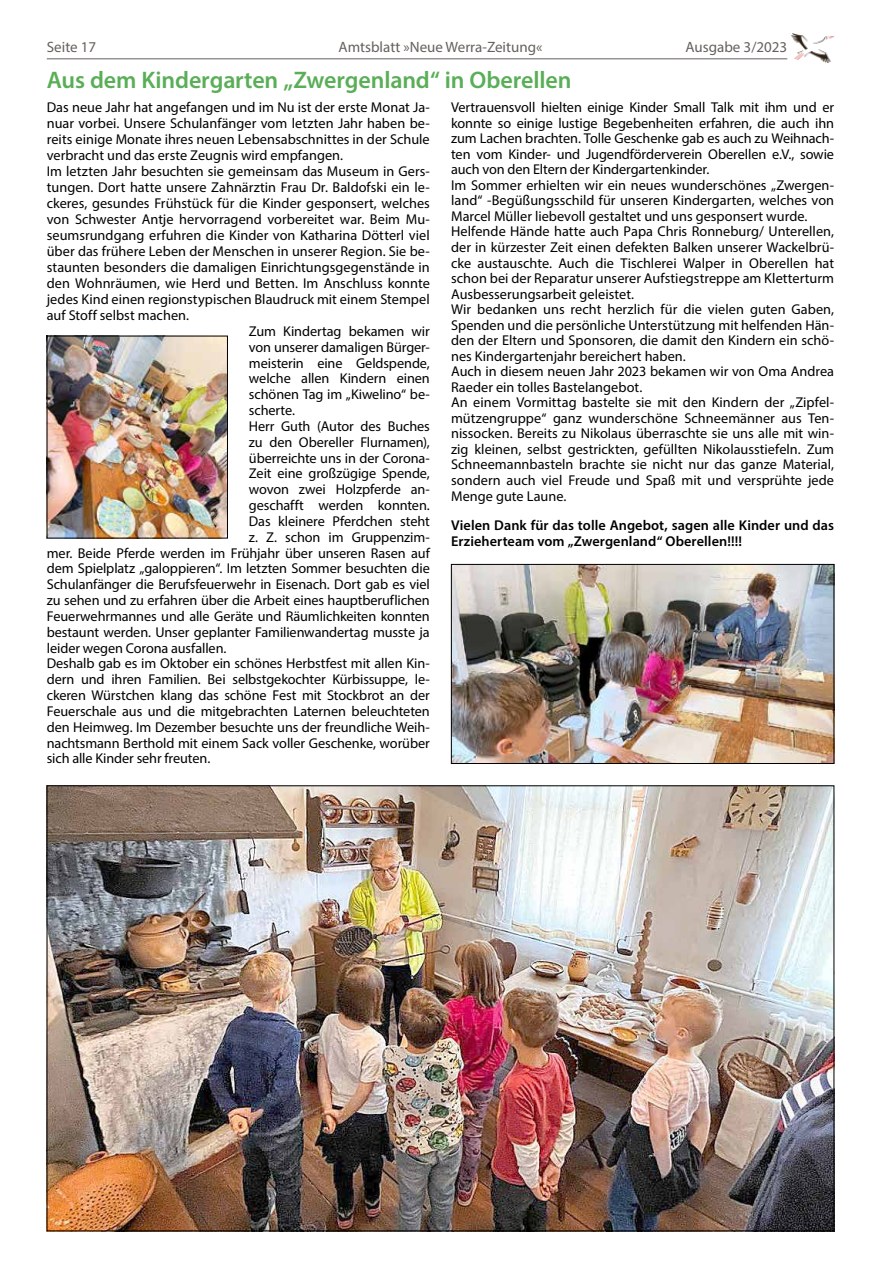
<style>
.page{position:relative;width:881px;height:1263px;background:#fff}
.page>*{position:absolute;margin:0;border:0;box-sizing:border-box;transform-origin:0 0}
.t1{font:600 24px "Myriad Pro";letter-spacing:-.005em;color:#5aae57}
.t2{font:15px "Myriad Pro";color:#66605c}
.t3{font:14.25px/15.6px "Myriad Pro";color:#000}
.t4{font:600 14.25px/15.6px "Myriad Pro";letter-spacing:.005em;color:#000}
</style>
<div class="page">
<hr style="left:47px;top:58px;width:740px;height:1px;background:#66605c">
<img style="left:791px;top:33px;width:42px;height:30px">
<img style="left:49px;top:338px;width:176px;height:198px">
<img style="left:453px;top:566px;width:378px;height:196px">
<div style="left:451px;top:564px;width:382px;height:200px;border:1px solid #000"></div>
<img style="left:49px;top:787px;width:782px;height:442px">
<p class="t2" style="left:47px;top:37px;width:51px">Seite 17</p>
<p class="t2" style="left:338px;top:37px;width:205px">Amtsblatt »Neue Werra-Zeitung«</p>
<p class="t2" style="left:685px;top:37px;width:103px">Ausgabe 3/2023</p>
<h1 class="t1" style="left:47px;top:65px;width:526px">Aus dem Kindergarten „Zwergenland“ in Oberellen</h1>
<p class="t3" style="left:47px;top:99px;width:384px">Das neue Jahr hat angefangen und im Nu ist der erste Monat Ja-</p>
<p class="t3" style="left:47px;top:115px;width:384px">nuar vorbei. Unsere Schulanfänger vom letzten Jahr haben be-</p>
<p class="t3" style="left:47px;top:131px;width:384px">reits einige Monate ihres neuen Lebensabschnittes in der Schule</p>
<p class="t3" style="left:47px;top:147px;width:298px">verbracht und das erste Zeugnis wird empfangen.</p>
<p class="t3" style="left:47px;top:163px;width:384px">Im letzten Jahr besuchten sie gemeinsam das Museum in Gers-</p>
<p class="t3" style="left:47px;top:179px;width:384px">tungen. Dort hatte unsere Zahnärztin Frau Dr. Baldofski ein le-</p>
<p class="t3" style="left:47px;top:195px;width:384px">ckeres, gesundes Frühstück für die Kinder gesponsert, welches</p>
<p class="t3" style="left:47px;top:211px;width:384px">von Schwester Antje hervorragend vorbereitet war. Beim Mu-</p>
<p class="t3" style="left:47px;top:227px;width:384px">seumsrundgang erfuhren die Kinder von Katharina Dötterl viel</p>
<p class="t3" style="left:47px;top:243px;width:384px">über das frühere Leben der Menschen in unserer Region. Sie be-</p>
<p class="t3" style="left:47px;top:259px;width:384px">staunten besonders die damaligen Einrichtungsgegenstände in</p>
<p class="t3" style="left:47px;top:275px;width:384px">den Wohnräumen, wie Herd und Betten. Im Anschluss konnte</p>
<p class="t3" style="left:47px;top:291px;width:384px">jedes Kind einen regionstypischen Blaudruck mit einem Stempel</p>
<p class="t3" style="left:47px;top:307px;width:144px">auf Stoff selbst machen.</p>
<p class="t3" style="left:249px;top:323px;width:182px">Zum Kindertag bekamen wir</p>
<p class="t3" style="left:249px;top:339px;width:182px">von unserer damaligen Bürger-</p>
<p class="t3" style="left:249px;top:355px;width:182px">meisterin eine Geldspende,</p>
<p class="t3" style="left:249px;top:370px;width:182px">welche allen Kindern einen</p>
<p class="t3" style="left:249px;top:386px;width:182px">schönen Tag im „Kiwelino“ be-</p>
<p class="t3" style="left:249px;top:402px;width:47px">scherte.</p>
<p class="t3" style="left:249px;top:418px;width:182px">Herr Guth (Autor des Buches</p>
<p class="t3" style="left:249px;top:434px;width:182px">zu den Obereller Flurnamen),</p>
<p class="t3" style="left:249px;top:450px;width:182px">überreichte uns in der Corona-</p>
<p class="t3" style="left:249px;top:465px;width:182px">Zeit eine großzügige Spende,</p>
<p class="t3" style="left:249px;top:481px;width:182px">wovon zwei Holzpferde an-</p>
<p class="t3" style="left:249px;top:497px;width:182px">geschafft werden konnten.</p>
<p class="t3" style="left:249px;top:513px;width:182px">Das kleinere Pferdchen steht</p>
<p class="t3" style="left:249px;top:529px;width:182px">z. Z. schon im Gruppenzim-</p>
<p class="t3" style="left:47px;top:545px;width:384px">mer. Beide Pferde werden im Frühjahr über unseren Rasen auf</p>
<p class="t3" style="left:47px;top:560px;width:384px">dem Spielplatz „galoppieren“. Im letzten Sommer besuchten die</p>
<p class="t3" style="left:47px;top:576px;width:384px">Schulanfänger die Berufsfeuerwehr in Eisenach. Dort gab es viel</p>
<p class="t3" style="left:47px;top:592px;width:384px">zu sehen und zu erfahren über die Arbeit eines hauptberuflichen</p>
<p class="t3" style="left:47px;top:608px;width:384px">Feuerwehrmannes und alle Geräte und Räumlichkeiten konnten</p>
<p class="t3" style="left:47px;top:624px;width:384px">bestaunt werden. Unser geplanter Familienwandertag musste ja</p>
<p class="t3" style="left:47px;top:640px;width:181px">leider wegen Corona ausfallen.</p>
<p class="t3" style="left:47px;top:655px;width:384px">Deshalb gab es im Oktober ein schönes Herbstfest mit allen Kin-</p>
<p class="t3" style="left:47px;top:671px;width:384px">dern und ihren Familien. Bei selbstgekochter Kürbissuppe, le-</p>
<p class="t3" style="left:47px;top:687px;width:384px">ckeren Würstchen klang das schöne Fest mit Stockbrot an der</p>
<p class="t3" style="left:47px;top:703px;width:384px">Feuerschale aus und die mitgebrachten Laternen beleuchteten</p>
<p class="t3" style="left:47px;top:719px;width:384px">den Heimweg. Im Dezember besuchte uns der freundliche Weih-</p>
<p class="t3" style="left:47px;top:735px;width:384px">nachtsmann Berthold mit einem Sack voller Geschenke, worüber</p>
<p class="t3" style="left:47px;top:750px;width:165px">sich alle Kinder sehr freuten.</p>
<p class="t3" style="left:451px;top:99px;width:384px">Vertrauensvoll hielten einige Kinder Small Talk mit ihm und er konnte so einige lustige Begebenheiten erfahren, die auch ihn zum Lachen brachten. Tolle Geschenke gab es auch zu Weihnach&shy;ten vom Kinder- und Jugendförderverein Oberellen e.V., sowie auch von den Eltern der Kindergartenkinder.<br>Im Sommer erhielten wir ein neues wunderschönes „Zwergen&shy;land“ -Begüßungsschild für unseren Kindergarten, welches von Marcel Müller liebevoll gestaltet und uns gesponsert wurde.<br>Helfende Hände hatte auch Papa Chris Ronneburg/ Unterellen, der in kürzester Zeit einen defekten Balken unserer Wackelbrü&shy;cke austauschte. Auch die Tischlerei Walper in Oberellen hat schon bei der Reparatur unserer Aufstiegstreppe am Kletterturm Ausbesserungsarbeit geleistet.<br>Wir bedanken uns recht herzlich für die vielen guten Gaben, Spenden und die persönliche Unterstützung mit helfenden Hän&shy;den der Eltern und Sponsoren, die damit den Kindern ein schö&shy;nes Kindergartenjahr bereichert haben.<br>Auch in diesem neuen Jahr 2023 bekamen wir von Oma Andrea Raeder ein tolles Bastelangebot.<br>An einem Vormittag bastelte sie mit den Kindern der „Zipfel&shy;mützengruppe“ ganz wunderschöne Schneemänner aus Ten&shy;nissocken. Bereits zu Nikolaus überraschte sie uns alle mit win&shy;zig kleinen, selbst gestrickten, gefüllten Nikolausstiefeln. Zum Schneemannbasteln brachte sie nicht nur das ganze Material, sondern auch viel Freude und Spaß mit und versprühte jede Menge gute Laune.</p>
<p class="t4" style="left:451px;top:517px;width:384px">Vielen Dank für das tolle Angebot, sagen alle Kinder und das<br>Erzieherteam vom „Zwergenland“ Oberellen!!!!</p>
</div>
